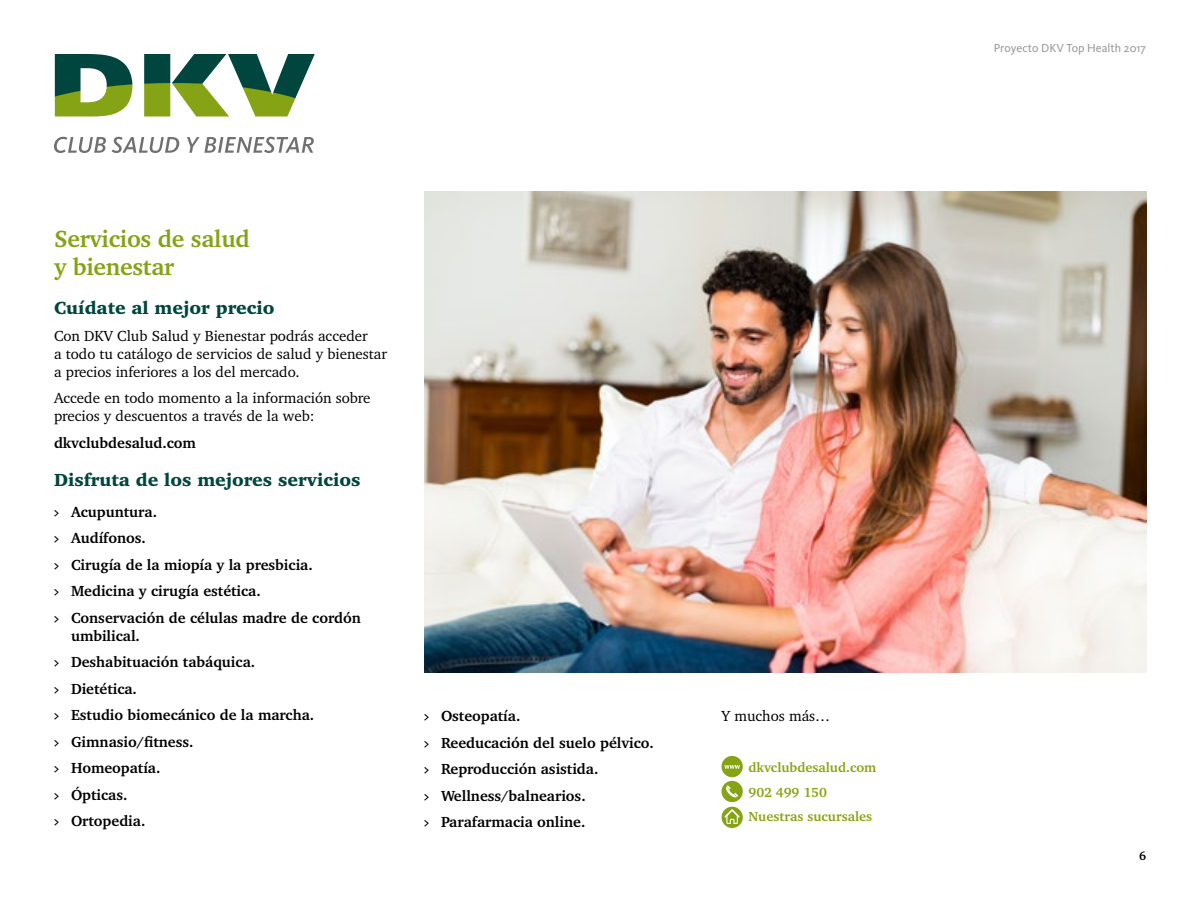
<style>
.page{position:relative;width:1200px;height:900px;background:#fff}
.page>*{position:absolute;margin:0;border:0;box-sizing:border-box;transform-origin:0 0}
.t1{font:700 24px/28.8px "Charter IT Cby BT";letter-spacing:-.01em;color:#86a315}
.t2{font:900 18px "Charter IT Cby BT";color:#00463f}
.t3{font:700 15px/26.5px "Charter IT Cby BT";color:#000}
.t4{font:15px/18px "Charter IT Cby BT";color:#000}
.t5{font:700 13.5px/24.8px "Charter IT Cby BT";color:#8aa412}
.t6{font:12px "Kievit";color:#999}
.t7{font:700 12px "Charter IT Cby BT";color:#000}
.s1{font-family:"Kievit Book SC";font-weight:400}
</style>
<div class="page">
<svg style="left:55px;top:54px;width:260px;height:63px"></svg>
<svg style="left:54px;top:137px;width:52px;height:16px"></svg>
<svg style="left:112px;top:137px;width:67px;height:16px"></svg>
<svg style="left:187px;top:137px;width:127px;height:16px"></svg>
<img style="left:424px;top:191px;width:722px;height:482px">
<div style="left:721px;top:756px;width:22px;height:21px;background:#86a315;border-radius:50%"></div>
<svg style="left:724px;top:765px;width:16px;height:4px"></svg>
<div style="left:721px;top:781px;width:22px;height:21px;background:#86a315;border-radius:50%"></div>
<svg style="left:726px;top:785px;width:12px;height:13px"></svg>
<svg style="left:721px;top:807px;width:22px;height:21px"></svg>
<svg style="left:725px;top:809px;width:15px;height:15px"></svg>
<h1 class="t1" style="left:54px;top:224px;width:197px">Servicios de salud y bienestar</h1>
<p class="t2" style="left:54px;top:297px;width:222px">Cuídate al mejor precio</p>
<p class="t4" style="left:54px;top:326px;width:335px">Con DKV Club Salud y Bienestar podrás acceder<br>a todo tu catálogo de servicios de salud y bienestar a precios inferiores a los del mercado.</p>
<p class="t4" style="left:54px;top:389px;width:318px">Accede en todo momento a la información sobre precios y descuentos a través de la web:</p>
<p class="t3" style="left:54px;top:429px;width:143px">dkvclubdesalud.com</p>
<p class="t2" style="left:54px;top:469px;width:308px">Disfruta de los mejores servicios</p>
<p class="t3" style="left:54px;top:498px;width:308px"><span class="s1">&gt;</span> Acupuntura.<br><span class="s1">&gt;</span> Audífonos.<br><span class="s1">&gt;</span> Cirugía de la miopía y la presbicia.<br><span class="s1">&gt;</span> Medicina y cirugía estética.<br><span class="s1">&gt;</span> Conservación de células madre de cordón</p>
<p class="t3" style="left:54px;top:622px;width:262px;text-indent:17px">umbilical.<br><span class="s1">&gt;</span> Deshabituación tabáquica.<br><span class="s1">&gt;</span> Dietética.<br><span class="s1">&gt;</span> Estudio biomecánico de la marcha. <span class="s1">&gt;</span> Gimnasio/fitness.<br><span class="s1">&gt;</span> Homeopatía.<br><span class="s1">&gt;</span> Ópticas.<br><span class="s1">&gt;</span> Ortopedia.</p>
<p class="t3" style="left:424px;top:703px;width:231px"><span class="s1">&gt;</span> Osteopatía.<br><span class="s1">&gt;</span> Reeducación del suelo pélvico. <span class="s1">&gt;</span> Reproducción asistida.<br><span class="s1">&gt;</span> Wellness/balnearios.<br><span class="s1">&gt;</span> Parafarmacia online.</p>
<p class="t4" style="left:722px;top:706px;width:110px">Y muchos más…</p>
<p class="t5" style="left:748px;top:755px;width:129px">dkvclubdesalud.com<br>902 499 150<br>Nuestras sucursales</p>
<p class="t6" style="left:994px;top:41px;width:154px">Proyecto DKV Top Health 2017</p>
<p class="t7" style="left:1139px;top:849px;width:8px">6</p>
</div>
